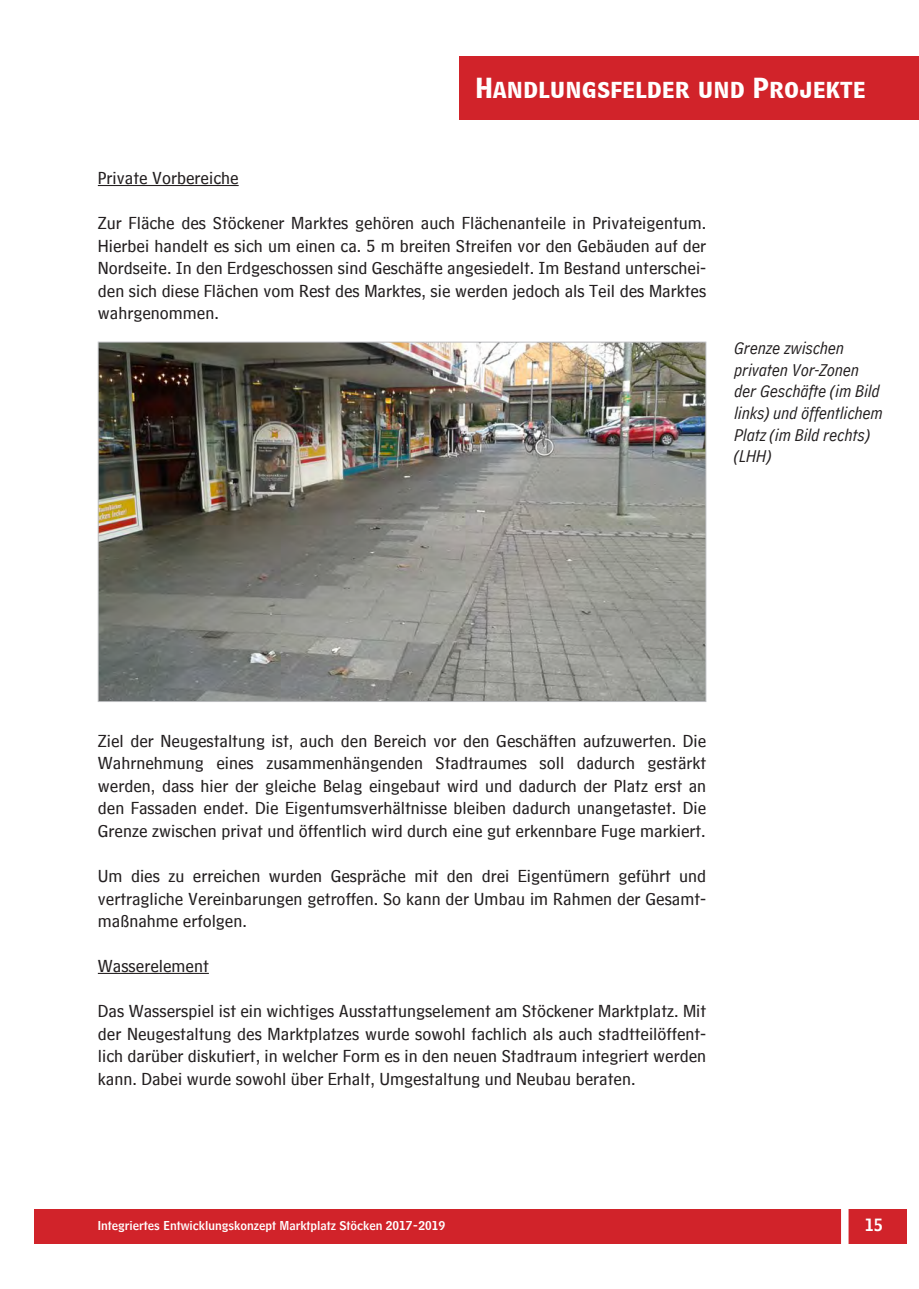
<style>
.page{position:relative;width:919px;height:1289px;background:#fff}
.page>*{position:absolute;margin:0;border:0;box-sizing:border-box;transform-origin:0 0}
.t1{font:24px "HM Big Caps";color:#fff}
.Fließtext{font:18px/22.5px "HM Text";color:#231f20;text-align:justify}
.Bildbeschriftung_lin{font:italic 18px/21.6px "HM Comment";color:#231f20}
.Unterüberschrift_unt{font:18px "HM Text";color:#231f20}
.t2{font:16.5px "HM Headline";color:#fff}
.t3{font:12px "HM Headline";color:#fff}
</style>
<div class="page">
<div style="left:459px;top:56px;width:459px;height:64px;background:#d1232a"></div>
<div style="left:34px;top:1209px;width:872px;height:34px;background:#d1232a"></div>
<div style="left:841px;top:1204px;width:7px;height:42px;background:#fff"></div>
<img style="left:100px;top:344px;width:604px;height:356px">
<hr style="left:98px;top:185px;width:141px;height:1px;background:#231f20">
<hr style="left:98px;top:972px;width:111px;height:1px;background:#231f20">
<h1 class="t1" style="left:475px;top:68px;width:392px">Handlungsfelder und Projekte</h1>
<p class="Unterüberschrift_unt" style="left:98px;top:162px;width:142px">Private Vorbereiche</p>
<p class="Fließtext" style="left:98px;top:209px;width:610px">Zur Fläche des Stöckener Marktes gehören auch Flächenanteile in Privateigentum.<br>Hierbei handelt es sich um einen ca. 5 m breiten Streifen vor den Gebäuden auf der Nordseite. In den Erdgeschossen sind Geschäfte angesiedelt. Im Bestand unterschei&shy;den sich diese Flächen vom Rest des Marktes, sie werden jedoch als Teil des Marktes wahrgenommen.</p>
<p class="Bildbeschriftung_lin" style="left:734px;top:337px;width:150px">Grenze zwischen privaten Vor-Zonen der Geschäfte (im Bild links) und öffentlichem<br>Platz (im Bild rechts)</p>
<p class="Bildbeschriftung_lin" style="left:734px;top:445px;width:39px">(LHH)</p>
<p class="Fließtext" style="left:98px;top:726px;width:610px">Ziel der Neugestaltung ist, auch den Bereich vor den Geschäften aufzuwerten. Die Wahrnehmung eines zusammenhängenden Stadtraumes soll dadurch gestärkt werden, dass hier der gleiche Belag eingebaut wird und dadurch der Platz erst an den Fassaden endet. Die Eigentumsverhältnisse bleiben dadurch unangetastet. Die Grenze zwischen privat und öffentlich wird durch eine gut erkennbare Fuge markiert.</p>
<p class="Fließtext" style="left:98px;top:861px;width:610px">Um dies zu erreichen wurden Gespräche mit den drei Eigentümern geführt und vertragliche Vereinbarungen getroffen. So kann der Umbau im Rahmen der Gesamt&shy;maßnahme erfolgen.</p>
<p class="Unterüberschrift_unt" style="left:98px;top:950px;width:112px">Wasserelement</p>
<p class="Fließtext" style="left:98px;top:996px;width:610px">Das Wasserspiel ist ein wichtiges Ausstattungselement am Stöckener Marktplatz. Mit der Neugestaltung des Marktplatzes wurde sowohl fachlich als auch stadtteilöffent&shy;lich darüber diskutiert, in welcher Form es in den neuen Stadtraum integriert werden kann. Dabei wurde sowohl über Erhalt, Umgestaltung und Neubau beraten.</p>
<p class="t3" style="left:98px;top:1215px;width:349px">Integriertes Entwicklungskonzept Marktplatz Stöcken 2017-2019</p>
<p class="t2" style="left:864px;top:1210px;width:20px">15</p>
</div>
